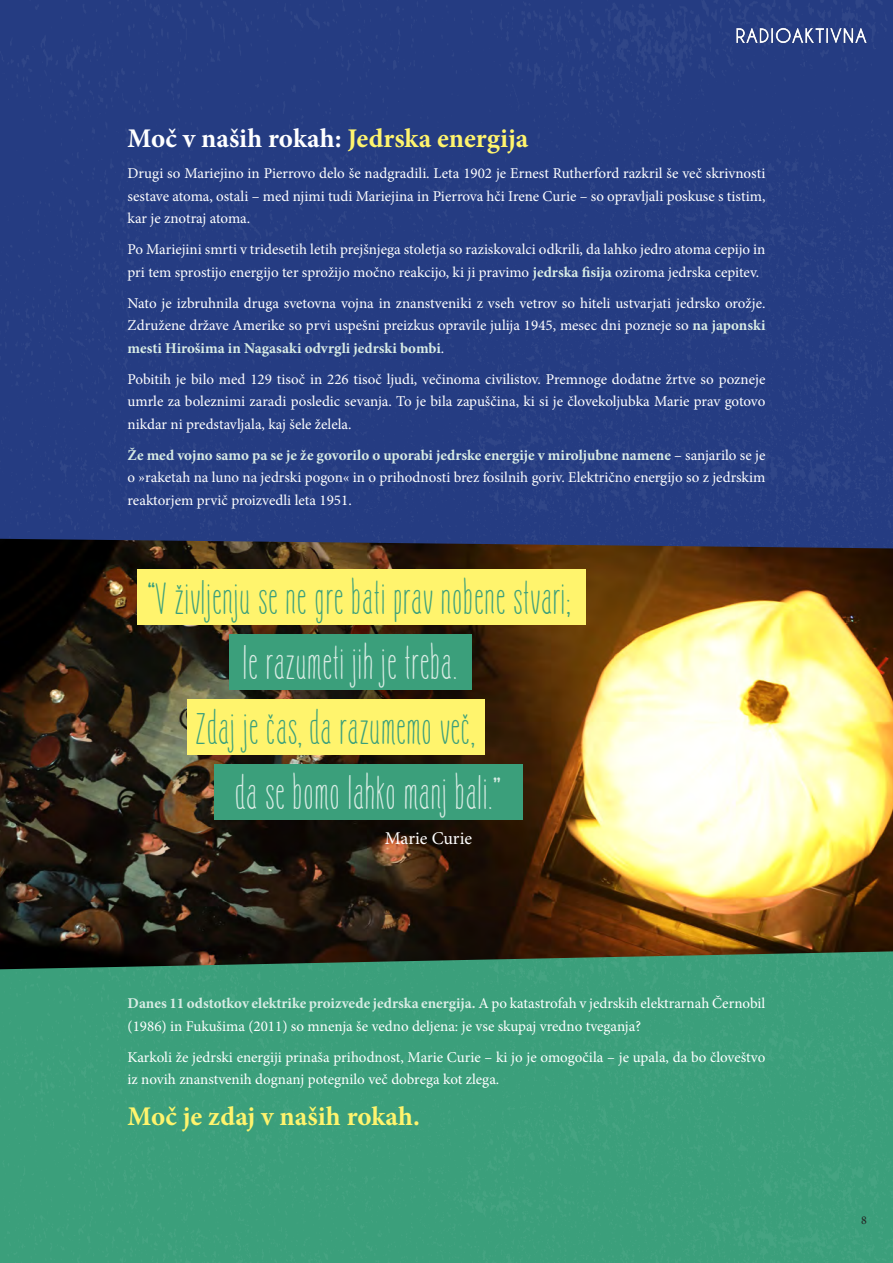
<style>
.page{position:relative;width:893px;height:1263px;background:#fff}
.page>*{position:absolute;margin:0;border:0;box-sizing:border-box;transform-origin:0 0}
.Pull-quote_1{font:700 39.6px "HAPPYCLOUDW04";letter-spacing:.02em;color:#3b9f7b}
.Pull-quote_2{font:700 39.6px "HAPPYCLOUDW04";letter-spacing:.02em;color:#d8ece4}
.Subheading_on_dark{font:700 27px "Minion Pro";color:#fff}
.Subheading{font:700 27px "Minion Pro";color:#fff46d}
.Quote_Author{font:18px "Minion Pro";color:#fff}
.Body_on_dark{font:15px/22.5px "Minion Pro";color:#fff;text-align:justify}
.t1{font:12px "Minion Pro";color:#231f20}
.s1{color:#fff46d}
.s2{font-weight:700;color:#d8ece4}
</style>
<div class="page">
<div style="left:0;top:0;width:893px;height:539px;background:#253c82"></div>
<div style="left:0;top:969px;width:893px;height:294px;background:#3b9f7b"></div>
<img style="left:0;top:539px;width:893px;height:430px">
<div style="left:137px;top:569px;width:448px;height:55px;background:#fff46d"></div>
<div style="left:187px;top:700px;width:298px;height:55px;background:#fff46d"></div>
<div style="left:230px;top:634px;width:242px;height:56px;background:#3b9f7b"></div>
<div style="left:215px;top:765px;width:308px;height:55px;background:#3b9f7b"></div>
<img style="left:736px;top:26px;width:131px;height:19px">
<p class="Subheading_on_dark" style="left:128px;top:120px;width:402px">Moč v naših rokah: <span class="s1">Jedrska energija</span></p>
<p class="Body_on_dark" style="left:128px;top:162px;width:639px">Drugi so Mariejino in Pierrovo delo še nadgradili. Leta 1902 je Ernest Rutherford razkril še več skrivnosti sestave atoma, ostali – med njimi tudi Mariejina in Pierrova hči Irene Curie – so opravljali poskuse s tistim, kar je znotraj atoma.</p>
<p class="Body_on_dark" style="left:128px;top:238px;width:639px">Po Mariejini smrti v tridesetih letih prejšnjega stoletja so raziskovalci odkrili, da lahko jedro atoma cepijo in pri tem sprostijo energijo ter sprožijo močno reakcijo, ki ji pravimo <span class="s2">jedrska fisija</span> oziroma jedrska cepitev.</p>
<p class="Body_on_dark" style="left:128px;top:292px;width:639px">Nato je izbruhnila druga svetovna vojna in znanstveniki z vseh vetrov so hiteli ustvarjati jedrsko orožje.<br>Združene države Amerike so prvi uspešni preizkus opravile julija 1945, mesec dni pozneje so <span class="s2">na japonski mesti Hirošima in Nagasaki odvrgli jedrski bombi</span>.</p>
<p class="Body_on_dark" style="left:128px;top:368px;width:639px">Pobitih je bilo med 129 tisoč in 226 tisoč ljudi, večinoma civilistov. Premnoge dodatne žrtve so pozneje umrle za boleznimi zaradi posledic sevanja. To je bila zapuščina, ki si je človekoljubka Marie prav gotovo nikdar ni predstavljala, kaj šele želela.</p>
<p class="Body_on_dark" style="left:128px;top:444px;width:639px"><span class="s2">Že med vojno samo pa se je že govorilo o uporabi jedrske energije v miroljubne namene</span> – sanjarilo se je o »raketah na luno na jedrski pogon« in o prihodnosti brez fosilnih goriv. Električno energijo so z jedrskim reaktorjem prvič proizvedli leta 1951.</p>
<p class="Pull-quote_1" style="left:149px;top:572px;width:426px">“V življenju se ne gre bati prav nobene stvari;</p>
<p class="Pull-quote_2" style="left:244px;top:637px;width:215px">le razumeti jih je treba.</p>
<p class="Pull-quote_1" style="left:196px;top:703px;width:280px">Zdaj je čas, da razumemo več,</p>
<p class="Pull-quote_2" style="left:236px;top:768px;width:267px">da se bomo lahko manj bali.”</p>
<p class="Quote_Author" style="left:385px;top:826px;width:89px">Marie Curie</p>
<p class="Body_on_dark" style="left:128px;top:992px;width:639px"><span class="s2">Danes 11 odstotkov elektrike proizvede jedrska energija.</span> A po katastrofah v jedrskih elektrarnah Černobil (1986) in Fukušima (2011) so mnenja še vedno deljena: je vse skupaj vredno tveganja?</p>
<p class="Body_on_dark" style="left:128px;top:1046px;width:639px">Karkoli že jedrski energiji prinaša prihodnost, Marie Curie – ki jo je omogočila – je upala, da bo človeštvo iz novih znanstvenih dognanj potegnilo več dobrega kot zlega.</p>
<p class="Subheading" style="left:128px;top:1097px;width:294px">Moč je zdaj v naših rokah.</p>
<p class="t1" style="left:861px;top:1212px;width:7px">8</p>
</div>
